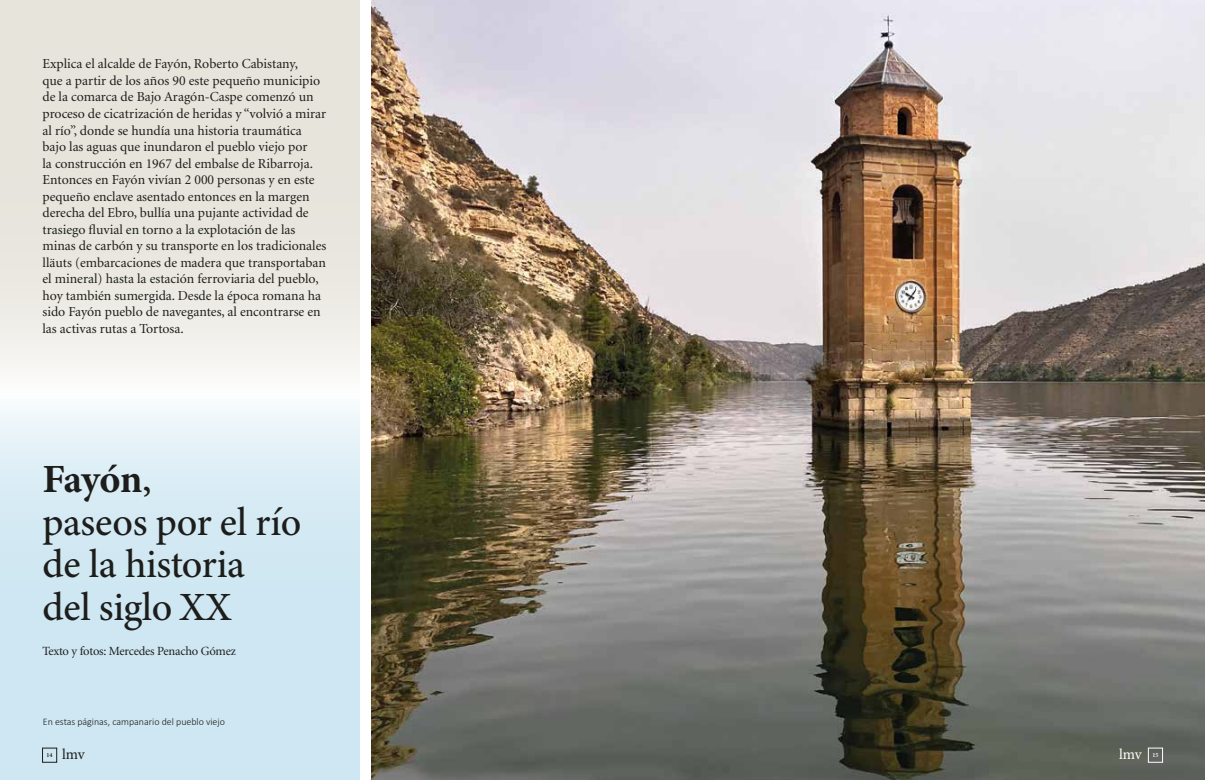
<style>
.page{position:relative;width:1205px;height:780px;background:#fff}
.page>*{position:absolute;margin:0;border:0;box-sizing:border-box;transform-origin:0 0}
.t1{font:500 40px/42.5px "Minion 3";letter-spacing:-.01em;color:#1d1d1b}
.t2{font:15px "Minion Pro";color:#1d1d1b}
.t3{font:15px "Minion Pro";color:#fff}
.t4{font:13.75px/16.5px "Minion";color:#1d1d1b}
.t5{font:12.5px "Minion";letter-spacing:-.02em;color:#1d1d1b}
.t6{font:300 10px "Calibri";letter-spacing:-.005em;color:#1d1d1b}
.t7{font:600 6.25px "Minion Pro";color:#1d1d1b}
.t8{font:600 6.25px "Minion Pro";color:#fff}
.s1{font-weight:700}
</style>
<div class="page">
<svg style="left:0;top:409px;width:360px;height:371px;background:#d4e9f3"></svg>
<div style="left:0;top:0;width:360px;height:393px;background:linear-gradient(to bottom,#e1dfd4,#f2f1ed)"></div>
<img style="left:371px;top:0;width:834px;height:780px">
<div style="left:42px;top:748px;width:15px;height:14px;border:1px solid #1d1d1b"></div>
<p class="t4" style="left:43px;top:56px;width:285px">Explica el alcalde de Fayón, Roberto Cabistany,<br>que a partir de los años 90 este pequeño municipio de la comarca de Bajo Aragón-Caspe comenzó un proceso de cicatrización de heridas y “volvió a mirar al río”, donde se hundía una historia traumática bajo las aguas que inundaron el pueblo viejo por<br>la construcción en 1967 del embalse de Ribarroja.<br>Entonces en Fayón vivían 2 000 personas y en este pequeño enclave asentado entonces en la margen derecha del Ebro, bullía una pujante actividad de trasiego fluvial en torno a la explotación de las minas de carbón y su transporte en los tradicionales lläuts (embarcaciones de madera que transportaban el mineral) hasta la estación ferroviaria del pueblo, hoy también sumergida. Desde la época romana ha sido Fayón pueblo de navegantes, al encontrarse en las activas rutas a Tortosa.</p>
<h1 class="t1" style="left:43px;top:458px;width:260px"><span class="s1">Fayón</span>,<br>paseos por el río de la historia del siglo XX</h1>
<p class="t5" style="left:43px;top:645px;width:195px">Texto y fotos: Mercedes Penacho Gómez</p>
<p class="t6" style="left:43px;top:715px;width:184px">En estas páginas, campanario del pueblo viejo</p>
<p class="t7" style="left:47px;top:750px;width:8px">14</p>
<p class="t2" style="left:62px;top:744px;width:24px">lmv</p>
<p class="t3" style="left:1119px;top:744px;width:24px">lmv</p>
<p class="t8" style="left:1152px;top:750px;width:8px">15</p>
</div>
